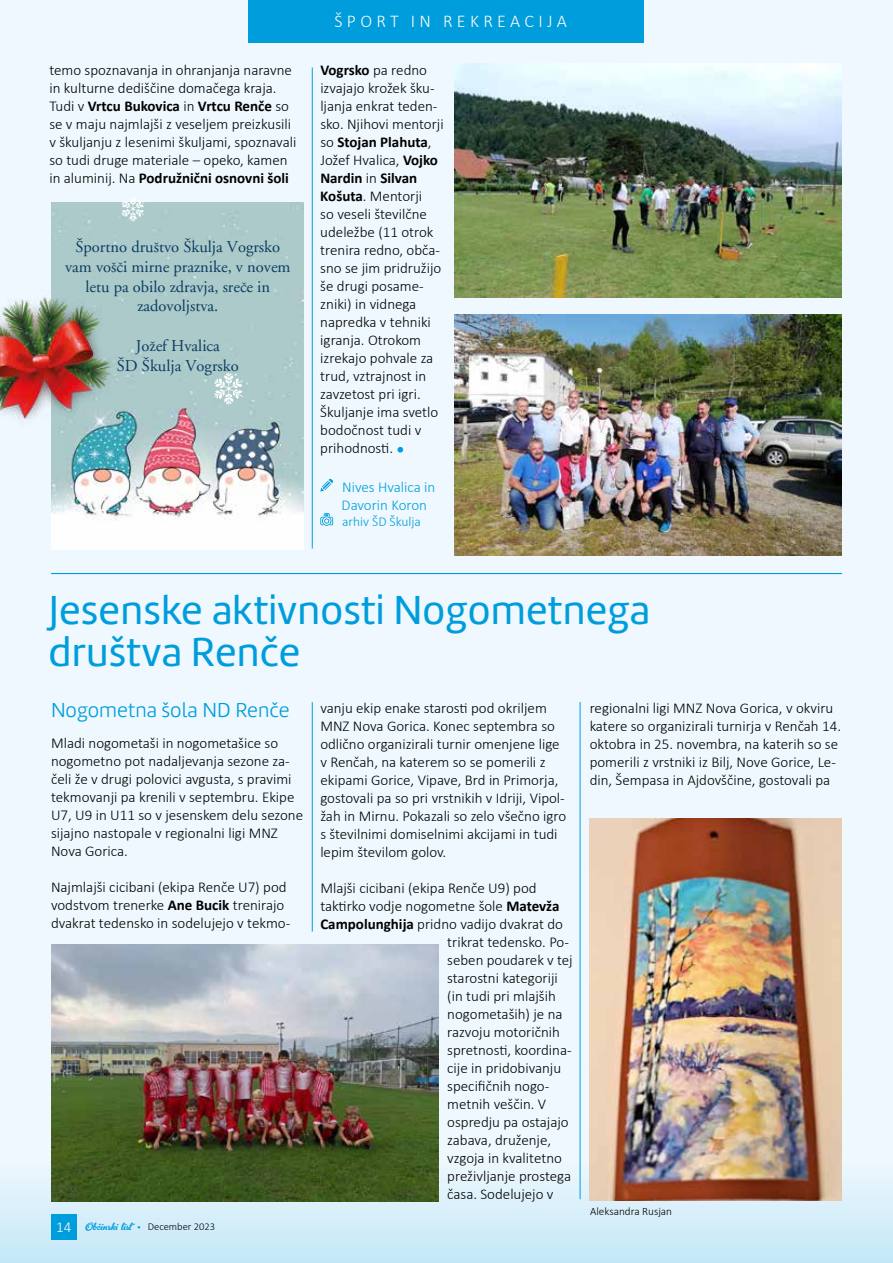
<style>
.page{position:relative;width:893px;height:1263px;background:#eef8fe}
.page>*{position:absolute;margin:0;border:0;box-sizing:border-box;transform-origin:0 0}
.t1{font:42px/42px "Marine";letter-spacing:.005em;color:#009ddc}
.t2{font:300 21px "Marine";color:#009ddc}
.t3{font:300 18px "Calibri";letter-spacing:.24em;color:#fcf9f4}
.t4{font:italic 16.5px/19.8px "Tretji Dan";color:#0b3c60;text-align:center}
.t5{font:300 15px/18px "Calibri";color:#000}
.t6{font:300 15px/18px "Calibri";color:#009ddc}
.t7{font:300 13.5px "Calibri";color:#009ddc}
.t8{font:300 11.25px "Calibri";color:#000}
.t9{font:10.5px "Gelato Script";color:#009ddc}
.s1{font-weight:700}
.s2{font-family:"Calibri";font-weight:300;font-size:15px;color:#fff}
.s3{font-family:"Source Sans Pro"}
.s4{font-family:"Calibri";font-weight:300;color:#000}
</style>
<div class="page">
<div style="left:0;top:1140px;width:893px;height:123px;background:linear-gradient(to bottom,#f4faff,#c5e8f8)"></div>
<div style="left:249px;top:0;width:395px;height:43px;background:#009ddc"></div>
<div style="left:51px;top:1214px;width:26px;height:25px;background:#009ddc"></div>
<img style="left:454px;top:64px;width:388px;height:233px">
<img style="left:454px;top:314px;width:388px;height:242px">
<svg style="left:320px;top:479px;width:13px;height:12px"></svg>
<svg style="left:320px;top:513px;width:13px;height:13px"></svg>
<img style="left:51px;top:202px;width:252px;height:347px">
<img style="left:0;top:291px;width:118px;height:143px">
<hr style="left:51px;top:573px;width:791px;height:1px;background:#009ddc">
<img style="left:51px;top:944px;width:388px;height:258px">
<img style="left:590px;top:819px;width:252px;height:382px">
<img style="left:892px;top:1140px;width:1px;height:69px">
<hr style="left:580px;top:702px;width:1px;height:497px;background:#009ddc">
<hr style="left:312px;top:68px;width:1px;height:481px;background:#009ddc">
<hr style="left:312px;top:702px;width:1px;height:229px;background:#009ddc">
<svg style="left:214px;top:372px;width:28px;height:33px"></svg>
<svg style="left:122px;top:197px;width:22px;height:25px"></svg>
<p class="t5" style="left:49px;top:61px;width:249px">temo spoznavanja in ohranjanja naravne in kulturne dediščine domačega kraja.<br>Tudi v <span class="s1">Vrtcu Bukovica</span> in <span class="s1">Vrtcu Renče</span> so se v maju najmlajši z veseljem preizkusili v škuljanju z lesenimi škuljami, spoznavali so tudi druge materiale – opeko, kamen in aluminij. Na <span class="s1">Podružnični osnovni šoli</span></p>
<p class="t4" style="left:65px;top:238px;width:227px">Športno društvo Škulja Vogrsko vam vošči mirne praznike, v novem letu pa obilo zdravja, sreče in zadovoljstva.</p>
<p class="t4" style="left:117px;top:337px;width:123px">Jožef Hvalica<br>ŠD Škulja Vogrsko</p>
<p class="t3" style="left:334px;top:10px;width:234px">ŠPORT IN REKREACIJA</p>
<p class="t5" style="left:320px;top:61px;width:125px"><span class="s1">Vogrsko</span> pa redno izvajajo krožek šku&shy;ljanja enkrat teden&shy;sko. Njihovi mentorji so <span class="s1">Stojan Plahuta</span>,<br>Jožef Hvalica, <span class="s1">Vojko<br>Nardin</span> in <span class="s1">Silvan<br>Košuta</span>. Mentorji<br>so veseli številčne udeležbe (11 otrok trenira redno, obča&shy;sno se jim pridružijo še drugi posame&shy;zniki) in vidnega napredka v tehniki igranja. Otrokom izrekajo pohvale za trud, vztrajnost in zavzetost pri igri.<br>Škuljanje ima svetlo bodočnost tudi v prihodnosti.</p>
<p class="t6" style="left:342px;top:477px;width:95px">Nives Hvalica in<br>Davorin Koron</p>
<p class="t7" style="left:342px;top:513px;width:80px">arhiv ŠD Škulja</p>
<h1 class="t1" style="left:49px;top:589px;width:603px">Jesenske aktivnosti Nogometnega društva Renče</h1>
<h2 class="t2" style="left:51px;top:697px;width:240px">Nogometna šola ND Renče</h2>
<p class="t5" style="left:51px;top:734px;width:254px">Mladi nogometaši in nogometašice so nogometno pot nadaljevanja sezone za&shy;čeli že v drugi polovici avgusta, s pravimi tekmovanji pa krenili v septembru. Ekipe U7, U9 in U11 so v jesenskem delu sezone sijajno nastopale v regionalni ligi MNZ Nova Gorica.</p>
<p class="t5" style="left:51px;top:878px;width:241px">Najmlajši cicibani (ekipa Renče U7) pod vodstvom trenerke <span class="s1">Ane Bucik</span> trenirajo dvakrat tedensko in sodelujejo v tekmo-</p>
<p class="t9" style="left:56px;top:1220px;width:161px"><span class="s2">14</span> Občinski list <span class="s3">•</span> <span class="s4">December 2023</span></p>
<p class="t5" style="left:320px;top:699px;width:247px">vanju ekip enake starosti pod okriljem MNZ Nova Gorica. Konec septembra so odlično organizirali turnir omenjene lige v Renčah, na katerem so se pomerili z ekipami Gorice, Vipave, Brd in Primorja, gostovali pa so pri vrstnikih v Idriji, Vipol&shy;žah in Mirnu. Pokazali so zelo všečno igro s številnimi domiselnimi akcijami in tudi lepim številom golov.</p>
<p class="t5" style="left:320px;top:879px;width:218px">Mlajši cicibani (ekipa Renče U9) pod</p>
<p class="t5" style="left:320px;top:897px;width:241px">taktirko vodje nogometne šole <span class="s1">Matevža</span></p>
<p class="t5" style="left:320px;top:915px;width:244px"><span class="s1">Campolunghija</span> pridno vadijo dvakrat do</p>
<p class="t5" style="left:447px;top:933px;width:123px">trikrat tedensko. Po-</p>
<p class="t5" style="left:447px;top:951px;width:127px">seben poudarek v tej</p>
<p class="t5" style="left:447px;top:969px;width:112px">starostni kategoriji</p>
<p class="t5" style="left:447px;top:987px;width:110px">(in tudi pri mlajših</p>
<p class="t5" style="left:447px;top:1005px;width:117px">nogometaših) je na</p>
<p class="t5" style="left:447px;top:1023px;width:114px">razvoju motoričnih</p>
<p class="t5" style="left:447px;top:1041px;width:126px">spretnosti, koordina-</p>
<p class="t5" style="left:447px;top:1059px;width:115px">cije in pridobivanju</p>
<p class="t5" style="left:447px;top:1077px;width:104px">specifičnih nogo-</p>
<p class="t5" style="left:447px;top:1095px;width:100px">metnih veščin. V</p>
<p class="t5" style="left:447px;top:1113px;width:123px">ospredju pa ostajajo</p>
<p class="t5" style="left:447px;top:1131px;width:105px">zabava, druženje,</p>
<p class="t5" style="left:447px;top:1149px;width:116px">vzgoja in kvalitetno</p>
<p class="t5" style="left:447px;top:1167px;width:125px">preživljanje prostega</p>
<p class="t5" style="left:447px;top:1185px;width:108px">časa. Sodelujejo v</p>
<p class="t5" style="left:590px;top:699px;width:253px">regionalni ligi MNZ Nova Gorica, v okviru katere so organizirali turnirja v Renčah 14. oktobra in 25. novembra, na katerih so se pomerili z vrstniki iz Bilj, Nove Gorice, Le&shy;din, Šempasa in Ajdovščine, gostovali pa</p>
<p class="t8" style="left:590px;top:1204px;width:83px">Aleksandra Rusjan</p>
</div>
